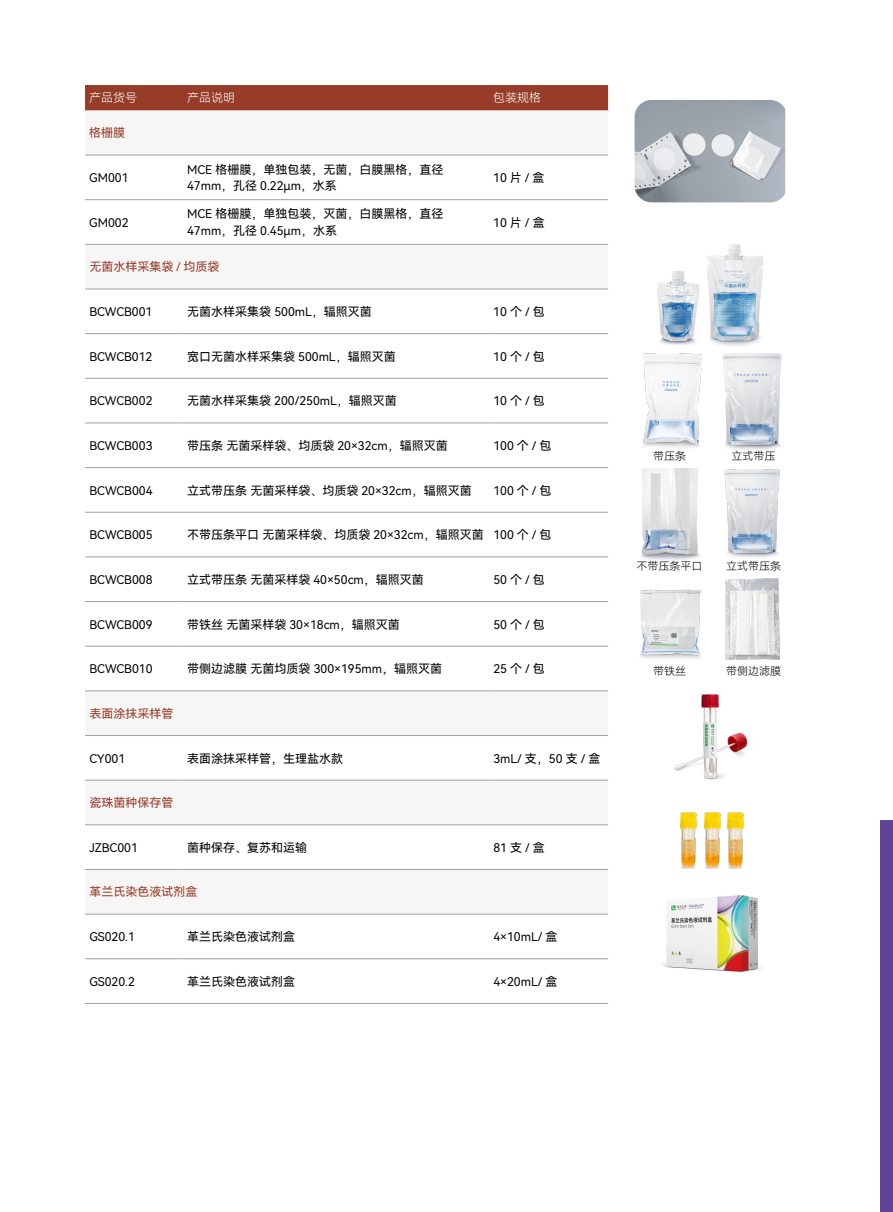
<style>
.page{position:relative;width:893px;height:1212px;background:#fff}
.page>*{position:absolute;margin:0;border:0;box-sizing:border-box;transform-origin:0 0}
.t1{font:12px/16.5px "Harmony OS Sans SC";color:#000}
.t2{font:12px "Harmony OS Sans SC";color:#963c28}
.t3{font:12px "Harmony OS Sans SC Light";color:#fff}
.t4{font:10.95px "Harmony OS Sans SC Light";color:#000}
</style>
<div class="page">
<svg style="left:85px;top:85px;width:523px;height:26px"></svg>
<svg style="left:85px;top:334px;width:523px;height:626px"></svg>
<hr style="left:85px;top:155px;width:98px;height:1px;background:#9fa0a0">
<hr style="left:183px;top:155px;width:306px;height:1px;background:#9fa0a0">
<hr style="left:489px;top:155px;width:119px;height:1px;background:#9fa0a0">
<hr style="left:85px;top:199px;width:98px;height:1px;background:#9fa0a0">
<hr style="left:183px;top:199px;width:306px;height:1px;background:#9fa0a0">
<hr style="left:489px;top:199px;width:119px;height:1px;background:#9fa0a0">
<hr style="left:85px;top:244px;width:98px;height:1px;background:#9fa0a0">
<hr style="left:183px;top:244px;width:306px;height:1px;background:#9fa0a0">
<hr style="left:489px;top:244px;width:119px;height:1px;background:#9fa0a0">
<hr style="left:85px;top:289px;width:98px;height:1px;background:#9fa0a0">
<hr style="left:183px;top:289px;width:306px;height:1px;background:#9fa0a0">
<hr style="left:489px;top:289px;width:119px;height:1px;background:#9fa0a0">
<hr style="left:85px;top:333px;width:98px;height:1px;background:#9fa0a0">
<hr style="left:183px;top:333px;width:306px;height:1px;background:#9fa0a0">
<hr style="left:489px;top:333px;width:119px;height:1px;background:#9fa0a0">
<hr style="left:85px;top:378px;width:98px;height:1px;background:#9fa0a0">
<hr style="left:183px;top:378px;width:306px;height:1px;background:#9fa0a0">
<hr style="left:489px;top:378px;width:119px;height:1px;background:#9fa0a0">
<hr style="left:85px;top:423px;width:98px;height:1px;background:#9fa0a0">
<hr style="left:183px;top:423px;width:306px;height:1px;background:#9fa0a0">
<hr style="left:489px;top:423px;width:119px;height:1px;background:#9fa0a0">
<hr style="left:85px;top:467px;width:98px;height:1px;background:#9fa0a0">
<hr style="left:183px;top:467px;width:306px;height:1px;background:#9fa0a0">
<hr style="left:489px;top:467px;width:119px;height:1px;background:#9fa0a0">
<hr style="left:85px;top:512px;width:98px;height:1px;background:#9fa0a0">
<hr style="left:183px;top:512px;width:306px;height:1px;background:#9fa0a0">
<hr style="left:489px;top:512px;width:119px;height:1px;background:#9fa0a0">
<hr style="left:85px;top:557px;width:98px;height:1px;background:#9fa0a0">
<hr style="left:183px;top:557px;width:306px;height:1px;background:#9fa0a0">
<hr style="left:489px;top:557px;width:119px;height:1px;background:#9fa0a0">
<hr style="left:85px;top:601px;width:98px;height:1px;background:#9fa0a0">
<hr style="left:183px;top:601px;width:306px;height:1px;background:#9fa0a0">
<hr style="left:489px;top:601px;width:119px;height:1px;background:#9fa0a0">
<hr style="left:85px;top:646px;width:98px;height:1px;background:#9fa0a0">
<hr style="left:183px;top:646px;width:306px;height:1px;background:#9fa0a0">
<hr style="left:489px;top:646px;width:119px;height:1px;background:#9fa0a0">
<hr style="left:85px;top:691px;width:98px;height:1px;background:#9fa0a0">
<hr style="left:183px;top:691px;width:306px;height:1px;background:#9fa0a0">
<hr style="left:489px;top:691px;width:119px;height:1px;background:#9fa0a0">
<hr style="left:85px;top:735px;width:98px;height:1px;background:#9fa0a0">
<hr style="left:183px;top:735px;width:306px;height:1px;background:#9fa0a0">
<hr style="left:489px;top:735px;width:119px;height:1px;background:#9fa0a0">
<hr style="left:85px;top:780px;width:98px;height:1px;background:#9fa0a0">
<hr style="left:183px;top:780px;width:306px;height:1px;background:#9fa0a0">
<hr style="left:489px;top:780px;width:119px;height:1px;background:#9fa0a0">
<hr style="left:85px;top:824px;width:98px;height:1px;background:#9fa0a0">
<hr style="left:183px;top:824px;width:306px;height:1px;background:#9fa0a0">
<hr style="left:489px;top:824px;width:119px;height:1px;background:#9fa0a0">
<hr style="left:85px;top:869px;width:98px;height:1px;background:#9fa0a0">
<hr style="left:183px;top:869px;width:306px;height:1px;background:#9fa0a0">
<hr style="left:489px;top:869px;width:119px;height:1px;background:#9fa0a0">
<hr style="left:85px;top:914px;width:98px;height:1px;background:#9fa0a0">
<hr style="left:183px;top:914px;width:306px;height:1px;background:#9fa0a0">
<hr style="left:489px;top:914px;width:119px;height:1px;background:#9fa0a0">
<hr style="left:85px;top:958px;width:98px;height:1px;background:#9fa0a0">
<hr style="left:183px;top:958px;width:306px;height:1px;background:#9fa0a0">
<hr style="left:489px;top:958px;width:119px;height:1px;background:#9fa0a0">
<hr style="left:85px;top:1003px;width:98px;height:1px;background:#9fa0a0">
<hr style="left:183px;top:1003px;width:306px;height:1px;background:#9fa0a0">
<hr style="left:489px;top:1003px;width:119px;height:1px;background:#9fa0a0">
<img style="left:635px;top:100px;width:150px;height:102px">
<img style="left:707px;top:244px;width:57px;height:102px">
<img style="left:657px;top:271px;width:43px;height:74px">
<img style="left:722px;top:353px;width:60px;height:97px">
<img style="left:725px;top:579px;width:54px;height:81px">
<img style="left:724px;top:469px;width:56px;height:89px">
<img style="left:641px;top:468px;width:59px;height:92px">
<img style="left:640px;top:590px;width:61px;height:69px">
<img style="left:643px;top:353px;width:59px;height:95px">
<img style="left:662px;top:895px;width:97px;height:77px">
<img style="left:680px;top:812px;width:17px;height:56px">
<img style="left:704px;top:812px;width:17px;height:56px">
<img style="left:728px;top:812px;width:16px;height:56px">
<img style="left:674px;top:695px;width:73px;height:84px">
<div style="left:880px;top:821px;width:13px;height:391px;background:#5f4498"></div>
<p class="t3" style="left:89px;top:90px;width:49px">产品货号</p>
<p class="t3" style="left:187px;top:90px;width:49px">产品说明</p>
<p class="t3" style="left:493px;top:90px;width:49px">包装规格</p>
<p class="t2" style="left:89px;top:125px;width:37px">格栅膜</p>
<p class="t1" style="left:89px;top:169px;width:41px">GM001</p>
<p class="t1" style="left:187px;top:161px;width:258px">MCE 格栅膜，单独包装，无菌，白膜黑格，直径<br>47mm，孔径 0.22μm，水系</p>
<p class="t1" style="left:493px;top:169px;width:53px">10片/盒</p>
<p class="t1" style="left:89px;top:214px;width:41px">GM002</p>
<p class="t1" style="left:187px;top:205px;width:258px">MCE 格栅膜，单独包装，灭菌，白膜黑格，直径<br>47mm，孔径 0.45μm，水系</p>
<p class="t1" style="left:493px;top:214px;width:53px">10片/盒</p>
<p class="t2" style="left:89px;top:259px;width:132px">无菌水样采集袋 / 均质袋</p>
<p class="t1" style="left:89px;top:303px;width:65px">BCWCB001</p>
<p class="t1" style="left:187px;top:303px;width:186px">无菌水样采集袋 500mL，辐照灭菌</p>
<p class="t1" style="left:493px;top:303px;width:53px">10个/包</p>
<p class="t1" style="left:89px;top:348px;width:65px">BCWCB012</p>
<p class="t1" style="left:187px;top:348px;width:210px">宽口无菌水样采集袋 500mL，辐照灭菌</p>
<p class="t1" style="left:493px;top:348px;width:53px">10个/包</p>
<p class="t1" style="left:89px;top:392px;width:65px">BCWCB002</p>
<p class="t1" style="left:187px;top:392px;width:211px">无菌水样采集袋 200/250mL，辐照灭菌</p>
<p class="t1" style="left:493px;top:392px;width:53px">10个/包</p>
<p class="t1" style="left:89px;top:437px;width:65px">BCWCB003</p>
<p class="t1" style="left:187px;top:437px;width:262px">带压条 无菌采样袋、均质袋 20×32cm，辐照灭菌</p>
<p class="t1" style="left:493px;top:437px;width:60px">100个/包</p>
<p class="t1" style="left:89px;top:482px;width:65px">BCWCB004</p>
<p class="t1" style="left:187px;top:482px;width:286px">立式带压条 无菌采样袋、均质袋 20×32cm，辐照灭菌</p>
<p class="t1" style="left:493px;top:482px;width:60px">100个/包</p>
<p class="t1" style="left:89px;top:526px;width:65px">BCWCB005</p>
<p class="t1" style="left:187px;top:526px;width:366px">不带压条平口 无菌采样袋、均质袋 20×32cm，辐照灭菌 100 个 / 包</p>
<p class="t1" style="left:89px;top:571px;width:65px">BCWCB008</p>
<p class="t1" style="left:187px;top:571px;width:238px">立式带压条 无菌采样袋 40×50cm，辐照灭菌</p>
<p class="t1" style="left:493px;top:571px;width:53px">50个/包</p>
<p class="t1" style="left:89px;top:616px;width:65px">BCWCB009</p>
<p class="t1" style="left:187px;top:616px;width:214px">带铁丝 无菌采样袋 30×18cm，辐照灭菌</p>
<p class="t1" style="left:493px;top:616px;width:53px">50个/包</p>
<p class="t1" style="left:89px;top:660px;width:65px">BCWCB010</p>
<p class="t1" style="left:187px;top:660px;width:256px">带侧边滤膜 无菌均质袋 300×195mm，辐照灭菌</p>
<p class="t1" style="left:493px;top:660px;width:53px">25个/包</p>
<p class="t2" style="left:89px;top:705px;width:85px">表面涂抹采样管</p>
<p class="t1" style="left:89px;top:749px;width:37px">CY001</p>
<p class="t1" style="left:187px;top:749px;width:157px">表面涂抹采样管，生理盐水款</p>
<p class="t1" style="left:493px;top:749px;width:108px">3mL/ 支，50 支 / 盒</p>
<p class="t2" style="left:89px;top:794px;width:85px">瓷珠菌种保存管</p>
<p class="t1" style="left:89px;top:839px;width:50px">JZBC001</p>
<p class="t1" style="left:187px;top:839px;width:121px">菌种保存、复苏和运输</p>
<p class="t1" style="left:493px;top:839px;width:53px">81支/盒</p>
<p class="t2" style="left:89px;top:884px;width:109px">革兰氏染色液试剂盒</p>
<p class="t1" style="left:89px;top:928px;width:47px">GS020.1</p>
<p class="t1" style="left:187px;top:928px;width:109px">革兰氏染色液试剂盒</p>
<p class="t1" style="left:493px;top:928px;width:66px">4×10mL/ 盒</p>
<p class="t1" style="left:89px;top:973px;width:47px">GS020.2</p>
<p class="t1" style="left:187px;top:973px;width:109px">革兰氏染色液试剂盒</p>
<p class="t1" style="left:493px;top:973px;width:66px">4×20mL/ 盒</p>
<p class="t4" style="left:653px;top:449px;width:34px">带压条</p>
<p class="t4" style="left:731px;top:449px;width:45px">立式带压</p>
<p class="t4" style="left:636px;top:559px;width:67px">不带压条平口</p>
<p class="t4" style="left:726px;top:559px;width:56px">立式带压条</p>
<p class="t4" style="left:653px;top:664px;width:34px">带铁丝</p>
<p class="t4" style="left:726px;top:664px;width:56px">带侧边滤膜</p>
</div>
